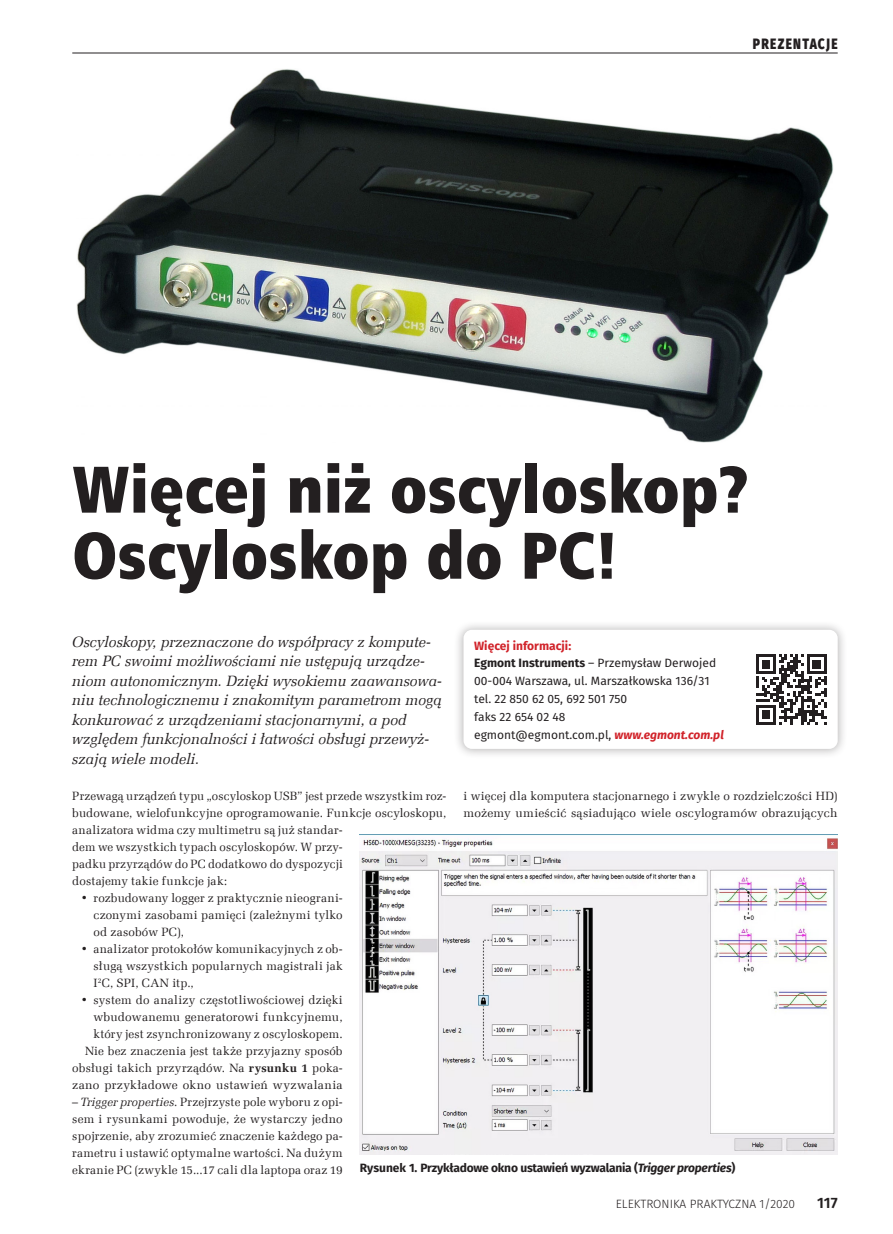
<style>
.page{position:relative;width:893px;height:1234px;background:#fff}
.page>*{position:absolute;margin:0;border:0;box-sizing:border-box;transform-origin:0 0}
._9_tytul{font:66px/66px "Humnst 777 X Blk Cn EU";color:#231f20}
._2_lead_do_wszystkie{font:italic 15px/19.5px "Zapf Ellipt EU";color:#231f20}
.t1{font:800 15px "Fira Sans";letter-spacing:.11em;color:#231f20;scale:.8 1}
.t2{font:600 15px "Fira Sans";color:#231f20}
._1_Body{font:12px/17px "Zapf Ellipt EU";letter-spacing:.015em;color:#231f20;text-align:justify}
._7_tabela_trec{font:12px "Fira Sans";color:#231f20}
._4_Podpis{font:700 12px "Fira Sans";letter-spacing:-.02em;color:#231f20}
.t3{font:300 12px "Fira Sans";color:#231f20}
._7_tabela_trec-2{font:700 12px "Fira Sans";color:#d1232a}
.s1{font-weight:700}
.s2{font-weight:700;font-style:italic;color:#d1232a}
.s3{font-style:italic}
</style>
<div class="page">
<hr style="left:72px;top:53px;width:766px;height:1px;background:#231f20">
<div style="left:454px;top:619px;width:393px;height:139px;background:#231f20;opacity:.35"></div>
<div style="left:463px;top:629px;width:375px;height:119px;background:#fff;border-radius:9px"></div>
<svg style="left:756px;top:654px;width:70px;height:70px"></svg>
<img style="left:77px;top:69px;width:756px;height:373px">
<img style="left:360px;top:834px;width:478px;height:319px">
<p class="t1" style="left:753px;top:30px;width:108px">PREZENTACJE</p>
<p class="_9_tytul" style="left:72px;top:457px;width:679px">Więcej niż oscyloskop?<br>Oscyloskop do PC!</p>
<p class="_2_lead_do_wszystkie" style="left:72px;top:632px;width:371px">Oscyloskopy, przeznaczone do współpracy z kompute&shy;rem PC swoimi możliwościami nie ustępują urządze&shy;niom autonomicznym. Dzięki wysokiemu zaawansowa&shy;niu technologicznemu i znakomitym parametrom mogą konkurować z urządzeniami stacjonarnymi, a pod względem funkcjonalności i łatwości obsługi przewyż&shy;szają wiele modeli.</p>
<p class="_7_tabela_trec-2" style="left:474px;top:635px;width:99px">Więcej informacji:</p>
<p class="_7_tabela_trec" style="left:474px;top:654px;width:244px"><span class="s1">Egmont Instruments</span> – Przemysław Derwojed</p>
<p class="_7_tabela_trec" style="left:474px;top:672px;width:237px">00-004 Warszawa, ul. Marszałkowska 136/31</p>
<p class="_7_tabela_trec" style="left:474px;top:690px;width:155px">tel. 22 850 62 05, 692 501 750</p>
<p class="_7_tabela_trec" style="left:474px;top:708px;width:93px">faks 22 654 02 48</p>
<p class="_7_tabela_trec" style="left:474px;top:726px;width:251px">egmont@egmont.com.pl, <span class="s2">www.egmont.com.pl</span></p>
<p class="_1_Body" style="left:72px;top:787px;width:376px;text-align:left">Przewagą urządzeń typu „oscyloskop USB” jest przede wszystkim roz&shy;budowane, wielofunkcyjne oprogramowanie. Funkcje oscyloskopu, analizatora widma czy multimetru są już standar-<br>dem we wszystkich typach oscyloskopów. W przy-<br>padku przyrządów do PC dodatkowo do dyspozycji<br>dostajemy takie funkcje jak:</p>
<p class="_1_Body" style="left:94px;top:889px;width:251px;text-indent:-13px">• rozbudowany logger z praktycznie nieograni&shy;czonymi zasobami pamięci (zależnymi tylko od zasobów PC),</p>
<p class="_1_Body" style="left:94px;top:940px;width:251px;text-indent:-13px">• analizator protokołów komunikacyjnych z ob&shy;sługą wszystkich popularnych magistrali jak I<sup>2</sup>C, SPI, CAN itp.,</p>
<p class="_1_Body" style="left:94px;top:991px;width:251px;text-indent:-13px">• system do analizy częstotliwościowej dzięki wbudowanemu generatorowi funkcyjnemu, który jest zsynchronizowany z oscyloskopem.</p>
<p class="_1_Body" style="left:72px;top:1042px;width:272px;text-indent:13px">Nie bez znaczenia jest także przyjazny sposób obsługi takich przyrządów. Na <span class="s1">rysunku 1</span> poka&shy;zano przykładowe okno ustawień wyzwalania</p>
<p class="_1_Body" style="left:72px;top:1093px;width:272px">– <span class="s3">Trigger properties</span>. Przejrzyste pole wyboru z opi&shy;sem i rysunkami powoduje, że wystarczy jedno spojrzenie, aby zrozumieć znaczenie każdego pa&shy;rametru i ustawić optymalne wartości. Na dużym ekranie PC (zwykle 15...17 cali dla laptopa oraz 19</p>
<p class="_1_Body" style="left:463px;top:787px;width:376px">i więcej dla komputera stacjonarnego i zwykle o rozdzielczości HD) możemy umieścić sąsiadująco wiele oscylogramów obrazujących</p>
<p class="_4_Podpis" style="left:360px;top:1156px;width:377px">Rysunek 1. Przykładowe okno ustawień wyzwalania (<span class="s3">Trigger properties</span>)</p>
<p class="t3" style="left:616px;top:1195px;width:181px">ELEKTRONIKA PRAKTYCZNA 1/2020</p>
<p class="t2" style="left:817px;top:1190px;width:22px">117</p>
</div>
